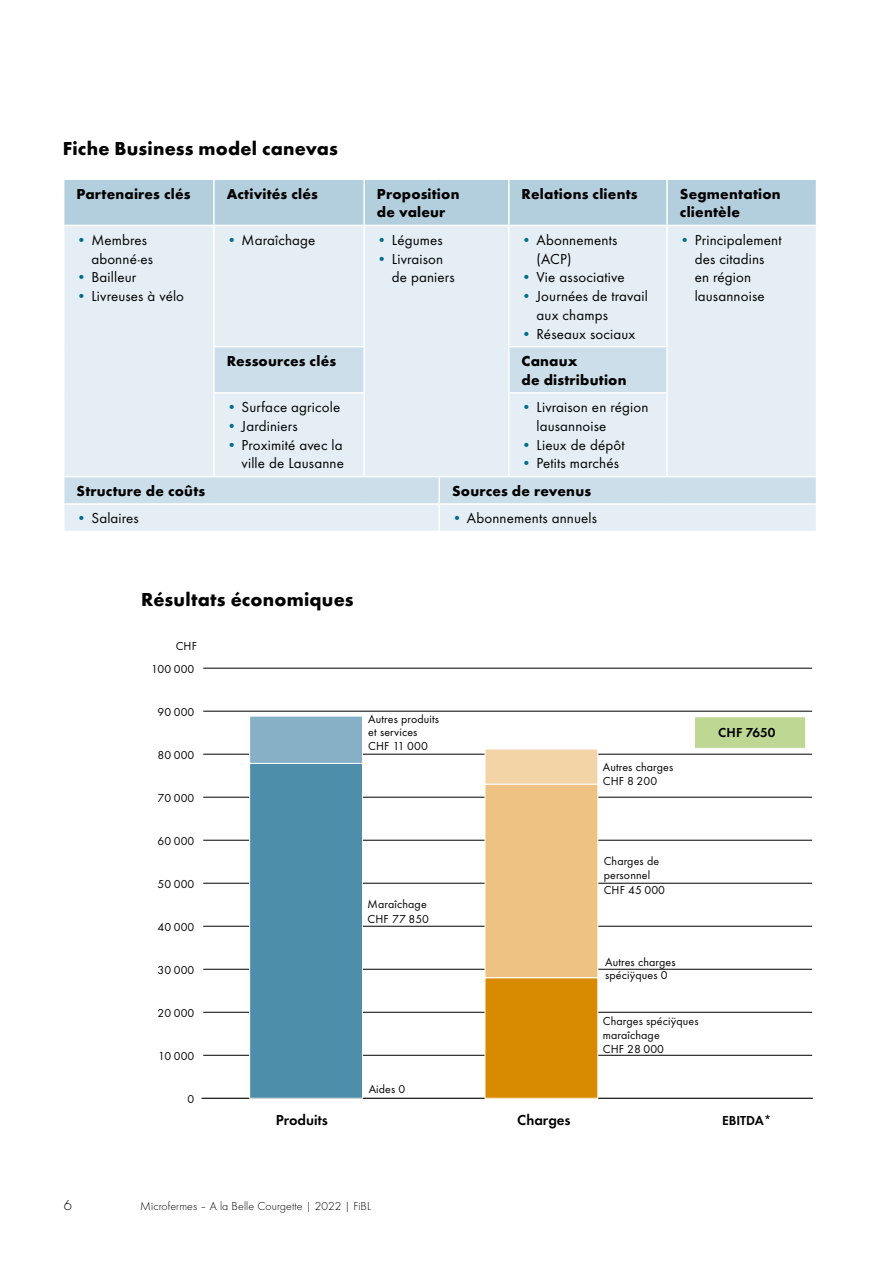
<style>
.page{position:relative;width:893px;height:1263px;background:#fff}
.page>*{position:absolute;margin:0;border:0;box-sizing:border-box;transform-origin:0 0}
.t1{font:700 19.5px "Function Pro";letter-spacing:.01em;color:#000}
.t2{font:15px/18.8px "Function Pro";letter-spacing:.01em;color:#000}
.t3{font:700 15px/18.8px "Function Pro";letter-spacing:.015em;color:#000}
.t4{font:600 15px "Function Pro";color:#000}
.t5{font:300 15px "Function Pro";color:#000}
.t6{font:600 13.5px "Function Pro";color:#000}
.t7{font:12px/14.4px "Function Pro";letter-spacing:.01em;color:#000}
.t8{font:300 12px "Function Pro";letter-spacing:.005em;color:#000}
.s1{color:#006d8d}
</style>
<div class="page">
<div style="left:64px;top:180px;width:752px;height:45px;background:#b3cedd"></div>
<div style="left:64px;top:226px;width:752px;height:305px;background:#e4eef4"></div>
<svg style="left:64px;top:347px;width:752px;height:156px;background:#dde9f0"></svg>
<hr style="left:363px;top:180px;width:2px;height:45px;background:#fff">
<hr style="left:213px;top:346px;width:152px;height:1px;background:#fff">
<hr style="left:508px;top:346px;width:160px;height:1px;background:#fff">
<hr style="left:508px;top:180px;width:2px;height:45px;background:#fff">
<hr style="left:666px;top:180px;width:2px;height:45px;background:#fff">
<hr style="left:213px;top:392px;width:152px;height:2px;background:#fff">
<hr style="left:508px;top:392px;width:160px;height:2px;background:#fff">
<hr style="left:438px;top:505px;width:2px;height:26px;background:#fff">
<hr style="left:438px;top:477px;width:2px;height:26px;background:#fff">
<hr style="left:213px;top:180px;width:2px;height:45px;background:#fff">
<hr style="left:213px;top:226px;width:2px;height:120px;background:#fff">
<hr style="left:213px;top:347px;width:2px;height:45px;background:#fff">
<hr style="left:213px;top:394px;width:2px;height:82px;background:#fff">
<hr style="left:363px;top:226px;width:2px;height:120px;background:#fff">
<hr style="left:508px;top:226px;width:2px;height:120px;background:#fff">
<hr style="left:363px;top:347px;width:2px;height:45px;background:#fff">
<hr style="left:508px;top:347px;width:2px;height:45px;background:#fff">
<hr style="left:363px;top:394px;width:2px;height:82px;background:#fff">
<hr style="left:508px;top:394px;width:2px;height:82px;background:#fff">
<hr style="left:666px;top:226px;width:2px;height:120px;background:#fff">
<hr style="left:666px;top:347px;width:2px;height:45px;background:#fff">
<hr style="left:666px;top:394px;width:2px;height:82px;background:#fff">
<hr style="left:63px;top:476px;width:151px;height:1px;background:#fff">
<hr style="left:214px;top:476px;width:150px;height:1px;background:#fff">
<hr style="left:364px;top:476px;width:75px;height:1px;background:#fff">
<hr style="left:439px;top:476px;width:70px;height:1px;background:#fff">
<hr style="left:509px;top:476px;width:158px;height:1px;background:#fff">
<hr style="left:667px;top:476px;width:150px;height:1px;background:#fff">
<hr style="left:63px;top:503px;width:151px;height:2px;background:#fff">
<hr style="left:214px;top:503px;width:150px;height:2px;background:#fff">
<hr style="left:364px;top:503px;width:75px;height:2px;background:#fff">
<hr style="left:439px;top:503px;width:70px;height:2px;background:#fff">
<hr style="left:509px;top:503px;width:158px;height:2px;background:#fff">
<hr style="left:667px;top:503px;width:150px;height:2px;background:#fff">
<hr style="left:202px;top:1098px;width:611px;height:1px;background:#000">
<hr style="left:203px;top:1055px;width:609px;height:1px;background:#000">
<hr style="left:203px;top:1012px;width:609px;height:1px;background:#000">
<hr style="left:203px;top:969px;width:609px;height:1px;background:#000">
<hr style="left:203px;top:926px;width:609px;height:1px;background:#000">
<hr style="left:203px;top:883px;width:609px;height:1px;background:#000">
<hr style="left:203px;top:840px;width:609px;height:1px;background:#000">
<hr style="left:203px;top:797px;width:609px;height:1px;background:#000">
<hr style="left:203px;top:754px;width:609px;height:1px;background:#000">
<hr style="left:203px;top:711px;width:609px;height:1px;background:#000">
<hr style="left:203px;top:668px;width:609px;height:1px;background:#000">
<div style="left:485px;top:749px;width:113px;height:35px;background:#f3d4a6"></div>
<div style="left:485px;top:749px;width:113px;height:36px;border:1px solid #fff"></div>
<div style="left:485px;top:784px;width:113px;height:194px;background:#edc282"></div>
<div style="left:485px;top:784px;width:113px;height:194px;border:1px solid #fff"></div>
<div style="left:485px;top:978px;width:113px;height:120px;background:#d98b00"></div>
<div style="left:485px;top:977px;width:113px;height:122px;border:1px solid #fff"></div>
<div style="left:250px;top:716px;width:112px;height:47px;background:#85b0c6"></div>
<div style="left:249px;top:716px;width:114px;height:48px;border:1px solid #fff"></div>
<div style="left:250px;top:763px;width:112px;height:335px;background:#4d8eaa"></div>
<div style="left:249px;top:763px;width:114px;height:336px;border:1px solid #fff"></div>
<div style="left:694px;top:717px;width:112px;height:31px;background:#bed894"></div>
<div style="left:694px;top:716px;width:112px;height:33px;border:1px solid #fff"></div>
<h1 class="t1" style="left:63px;top:137px;width:276px">Fiche Business model canevas</h1>
<p class="t3" style="left:76px;top:184px;width:116px">Partenaires clés</p>
<p class="t3" style="left:227px;top:184px;width:93px">Activités clés</p>
<p class="t3" style="left:377px;top:184px;width:84px">Proposition de valeur</p>
<p class="t3" style="left:522px;top:184px;width:117px">Relations clients</p>
<p class="t3" style="left:680px;top:184px;width:102px">Segmentation clientèle</p>
<p class="t2" style="left:91px;top:230px;width:63px;text-indent:-15px"><span class="s1">•</span> Membres abonné·es</p>
<p class="t2" style="left:76px;top:268px;width:61px"><span class="s1">•</span> Bailleur</p>
<p class="t2" style="left:76px;top:286px;width:109px"><span class="s1">•</span> Livreuses à vélo</p>
<p class="t2" style="left:227px;top:230px;width:90px"><span class="s1">•</span> Maraîchage</p>
<p class="t2" style="left:377px;top:230px;width:67px"><span class="s1">•</span> Légumes</p>
<p class="t2" style="left:392px;top:249px;width:64px;text-indent:-15px"><span class="s1">•</span> Livraison de paniers</p>
<p class="t2" style="left:536px;top:230px;width:82px;text-indent:-15px"><span class="s1">•</span> Abonnements (ACP)</p>
<p class="t2" style="left:522px;top:268px;width:104px"><span class="s1">•</span> Vie associative</p>
<p class="t2" style="left:536px;top:286px;width:113px;text-indent:-15px"><span class="s1">•</span> Journées de travail aux champs</p>
<p class="t2" style="left:522px;top:324px;width:115px"><span class="s1">•</span> Réseaux sociaux</p>
<p class="t2" style="left:695px;top:230px;width:88px;text-indent:-15px"><span class="s1">•</span> Principalement des citadins en région lausannoise</p>
<p class="t3" style="left:227px;top:351px;width:111px">Ressources clés</p>
<p class="t3" style="left:522px;top:351px;width:106px">Canaux<br>de distribution</p>
<p class="t2" style="left:227px;top:398px;width:115px"><span class="s1">•</span> Surface agricole</p>
<p class="t2" style="left:227px;top:416px;width:72px"><span class="s1">•</span> Jardiniers</p>
<p class="t2" style="left:227px;top:435px;width:119px;text-align:right"><span class="s1">•</span> Proximité avec la ville de Lausanne</p>
<p class="t2" style="left:536px;top:398px;width:113px;text-indent:-15px"><span class="s1">•</span> Livraison en région lausannoise</p>
<p class="t2" style="left:522px;top:435px;width:104px"><span class="s1">•</span> Lieux de dépôt</p>
<p class="t2" style="left:522px;top:454px;width:99px"><span class="s1">•</span> Petits marchés</p>
<p class="t3" style="left:76px;top:481px;width:130px">Structure de coûts</p>
<p class="t3" style="left:452px;top:481px;width:141px">Sources de revenus</p>
<p class="t2" style="left:76px;top:509px;width:64px"><span class="s1">•</span> Salaires</p>
<p class="t2" style="left:452px;top:509px;width:147px"><span class="s1">•</span> Abonnements annuels</p>
<h1 class="t1" style="left:141px;top:587px;width:214px">Résultats économiques</h1>
<p class="t7" style="left:176px;top:638px;width:23px">CHF</p>
<p class="t7" style="left:151px;top:662px;width:45px">100 000</p>
<p class="t7" style="left:158px;top:705px;width:38px">90 000</p>
<p class="t7" style="left:158px;top:748px;width:38px">80 000</p>
<p class="t7" style="left:158px;top:791px;width:38px">70 000</p>
<p class="t7" style="left:158px;top:834px;width:38px">60 000</p>
<p class="t7" style="left:158px;top:877px;width:38px">50 000</p>
<p class="t7" style="left:158px;top:920px;width:38px">40 000</p>
<p class="t7" style="left:158px;top:963px;width:38px">30 000</p>
<p class="t7" style="left:158px;top:1006px;width:38px">20 000</p>
<p class="t7" style="left:158px;top:1049px;width:38px">10 000</p>
<p class="t7" style="left:188px;top:1092px;width:8px">0</p>
<p class="t7" style="left:368px;top:712px;width:72px;line-height:13.5px">Autres produits et services<br>CHF 11 000</p>
<p class="t7" style="left:368px;top:897px;width:63px">Maraîchage<br>CHF 77 850</p>
<p class="t7" style="left:369px;top:1082px;width:38px">Aides 0</p>
<p class="t4" style="left:276px;top:1111px;width:54px">Produits</p>
<p class="t4" style="left:517px;top:1111px;width:55px">Charges</p>
<p class="t5" style="left:64px;top:1196px;width:10px">6</p>
<p class="t8" style="left:140px;top:1198px;width:232px">Microfermes – A la Belle Courgette | 2022 | FiBL</p>
<p class="t7" style="left:603px;top:760px;width:72px">Autres charges<br>CHF 8 200</p>
<p class="t6" style="left:718px;top:724px;width:59px">CHF 7650</p>
<p class="t7" style="left:604px;top:853px;width:63px">Charges de personnel<br>CHF 45 000</p>
<p class="t7" style="left:605px;top:955px;width:72px;line-height:13.5px">Autres charges spéciÿques 0</p>
<p class="t7" style="left:603px;top:1014px;width:97px;line-height:14px">Charges spéciÿques maraîchage<br>CHF 28 000</p>
<p class="t6" style="left:722px;top:1112px;width:51px">EBITDA*</p>
</div>
